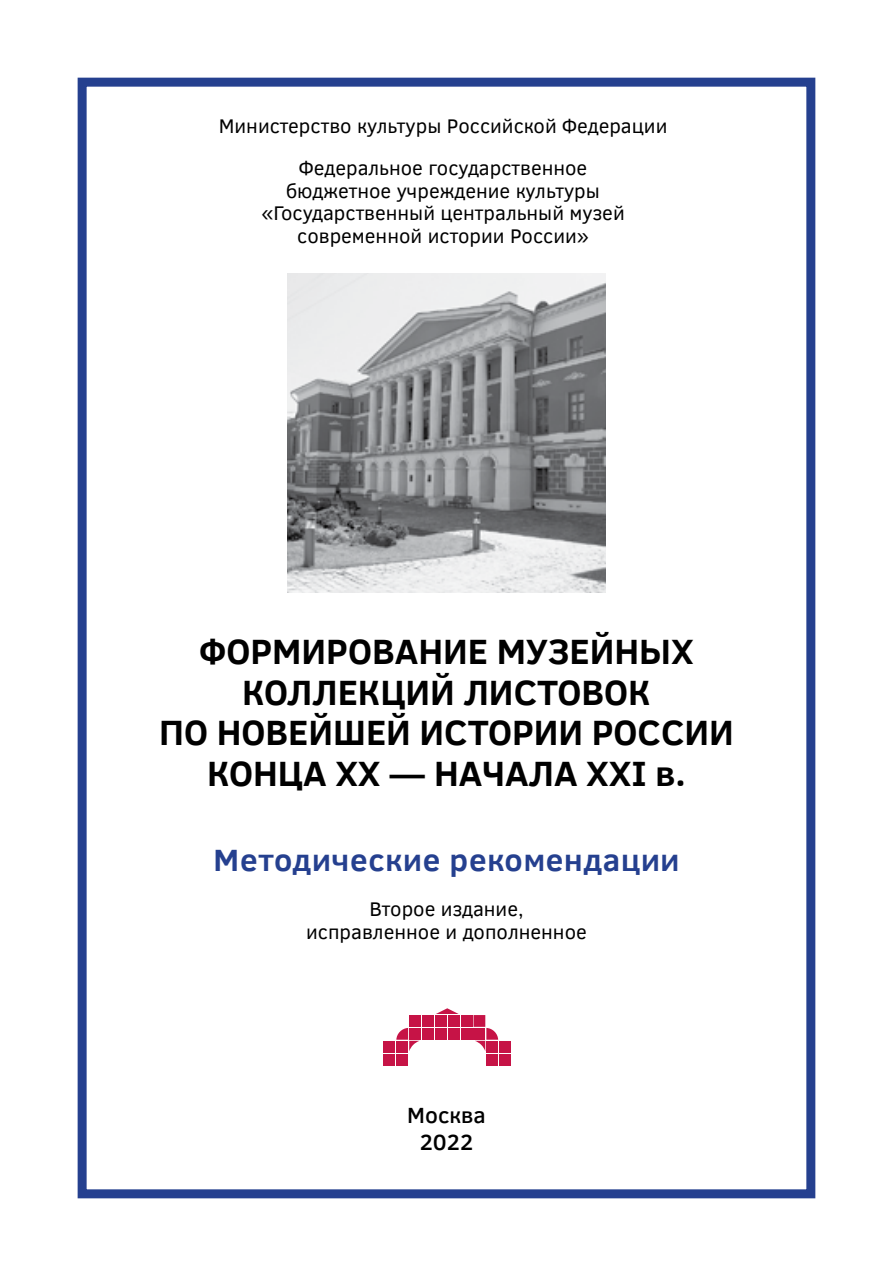
<style>
.page{position:relative;width:893px;height:1276px;background:#fff}
.page>*{position:absolute;margin:0;border:0;box-sizing:border-box;transform-origin:0 0}
.t1{font:700 36px/40.5px "Clear Sans";color:#000;text-align:center}
.t2{font:700 31.5px "Clear Sans";letter-spacing:.025em;color:#25408f}
.t3{font:500 22.5px/27px "Clear Sans";color:#000;text-align:center}
.t4{font:20.25px/22.5px "Clear Sans";color:#000;text-align:center}
</style>
<div class="page">
<div style="left:78px;top:78px;width:737px;height:1120px;border:9px solid #25408f"></div>
<svg style="left:436px;top:1008px;width:23px;height:6px"></svg>
<svg style="left:475px;top:1028px;width:23px;height:23px"></svg>
<svg style="left:396px;top:1028px;width:24px;height:23px"></svg>
<div style="left:383px;top:1040px;width:12px;height:12px;background:#c61346"></div>
<div style="left:383px;top:1053px;width:12px;height:12px;background:#c61346"></div>
<div style="left:396px;top:1040px;width:12px;height:12px;background:#c61346"></div>
<div style="left:396px;top:1053px;width:12px;height:12px;background:#c61346"></div>
<div style="left:409px;top:1015px;width:12px;height:12px;background:#c61346"></div>
<div style="left:409px;top:1028px;width:12px;height:11px;background:#c61346"></div>
<div style="left:422px;top:1015px;width:12px;height:12px;background:#c61346"></div>
<div style="left:422px;top:1028px;width:12px;height:11px;background:#c61346"></div>
<div style="left:435px;top:1015px;width:12px;height:12px;background:#c61346"></div>
<div style="left:435px;top:1028px;width:12px;height:11px;background:#c61346"></div>
<div style="left:448px;top:1015px;width:12px;height:12px;background:#c61346"></div>
<div style="left:448px;top:1028px;width:12px;height:11px;background:#c61346"></div>
<div style="left:461px;top:1015px;width:11px;height:12px;background:#c61346"></div>
<div style="left:461px;top:1028px;width:11px;height:11px;background:#c61346"></div>
<div style="left:473px;top:1015px;width:12px;height:12px;background:#c61346"></div>
<div style="left:473px;top:1028px;width:12px;height:11px;background:#c61346"></div>
<div style="left:486px;top:1040px;width:12px;height:12px;background:#c61346"></div>
<div style="left:486px;top:1053px;width:12px;height:12px;background:#c61346"></div>
<div style="left:499px;top:1040px;width:12px;height:12px;background:#c61346"></div>
<div style="left:499px;top:1053px;width:12px;height:12px;background:#c61346"></div>
<img style="left:287px;top:273px;width:319px;height:319px">
<p class="t4" style="left:219px;top:105px;width:450px;line-height:41.6px">Министерство культуры Российской Федерации<br>Федеральное государственное</p>
<p class="t4" style="left:261px;top:179px;width:365px">бюджетное учреждение культуры «Государственный центральный музей современной истории России»</p>
<h1 class="t1" style="left:159px;top:630px;width:576px">ФОРМИРОВАНИЕ МУЗЕЙНЫХ<br>КОЛЛЕКЦИЙ ЛИСТОВОК<br>ПО НОВЕЙШЕЙ ИСТОРИИ РОССИИ<br>КОНЦА XX — НАЧАЛА XXI в.</h1>
<h2 class="t2" style="left:214px;top:837px;width:467px">Методические рекомендации</h2>
<p class="t4" style="left:306px;top:898px;width:282px">Второе издание, исправленное и дополненное</p>
<p class="t3" style="left:407px;top:1101px;width:80px">Москва<br>2022</p>
</div>
